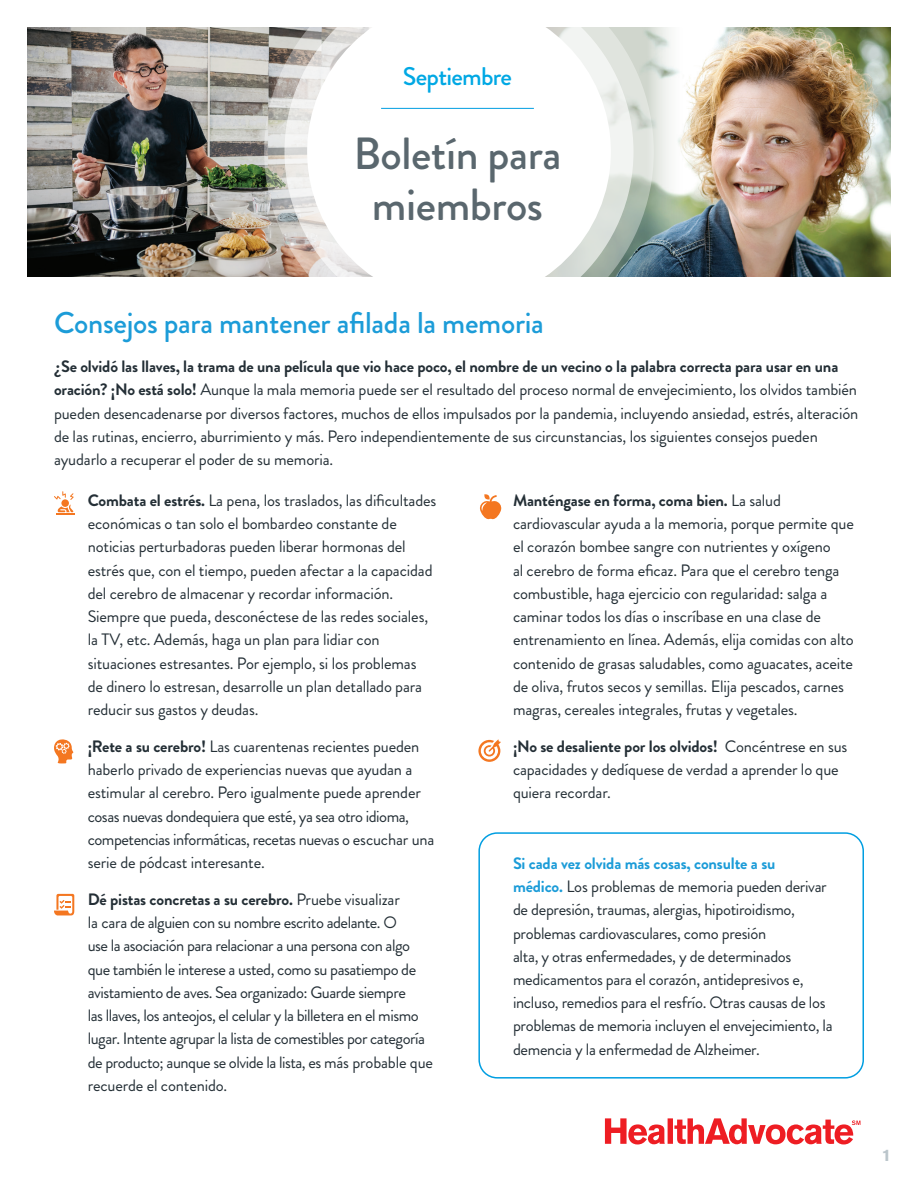
<style>
.page{position:relative;width:918px;height:1188px;background:#fff}
.page>*{position:absolute;margin:0;border:0;box-sizing:border-box;transform-origin:0 0}
.t1{font:500 45px/51px "Brandon Grotesque";letter-spacing:-.01em;color:#5a676e;text-align:center}
.t2{font:500 30px "Brandon Grotesque";letter-spacing:-.01em;color:#1c9cd8}
.t3{font:500 25.5px "Brandon Grotesque";letter-spacing:-.03em;color:#00a8e4}
.t4{font:16.5px/23.2px "Brandon Grotesque";letter-spacing:-.01em;color:#242f36}
.t5{font:16.5px/23.2px "Brandon Grotesque";letter-spacing:-.03em;color:#242f36}
.t6{font:700 16.5px "Akzidenz Grotesk BE";color:#bbc5cb}
.s1{font-weight:700}
.s2{font-weight:700;color:#1c9cd8}
</style>
<div class="page">
<img style="left:688px;top:27px;width:203px;height:249px">
<svg style="left:654px;top:27px;width:34px;height:249px"></svg>
<img style="left:27px;top:27px;width:237px;height:249px">
<img style="left:264px;top:27px;width:390px;height:250px">
<svg style="left:284px;top:27px;width:350px;height:250px"></svg>
<div style="left:307px;top:0;width:304px;height:304px;background:#fff;border-radius:50%"></div>
<hr style="left:381px;top:108px;width:153px;height:1px;background:#009ee1">
<svg style="left:605px;top:1118px;width:255px;height:26px"></svg>
<svg style="left:480px;top:494px;width:22px;height:26px"></svg>
<svg style="left:54px;top:739px;width:20px;height:24px"></svg>
<svg style="left:478px;top:739px;width:23px;height:23px"></svg>
<svg style="left:54px;top:894px;width:20px;height:21px"></svg>
<svg style="left:54px;top:491px;width:21px;height:24px"></svg>
<div style="left:478px;top:832px;width:386px;height:247px;border:2px solid #009ee1;border-radius:18px"></div>
<h3 class="t3" style="left:403px;top:58px;width:111px">Septiembre</h3>
<h1 class="t1" style="left:353px;top:129px;width:210px">Boletín para miembros</h1>
<h2 class="t2" style="left:54px;top:302px;width:491px">Consejos para mantener afilada la memoria</h2>
<p class="t4" style="left:54px;top:355px;width:806px"><span class="s1">¿Se olvidó las llaves, la trama de una película que vio hace poco, el nombre de un vecino o la palabra correcta para usar en una oración? ¡No está solo!</span> Aunque la mala memoria puede ser el resultado del proceso normal de envejecimiento, los olvidos también pueden desencadenarse por diversos factores, muchos de ellos impulsados por la pandemia, incluyendo ansiedad, estrés, alteración de las rutinas, encierro, aburrimiento y más. Pero independientemente de sus circunstancias, los siguientes consejos pueden ayudarlo a recuperar el poder de su memoria.</p>
<p class="t4" style="left:88px;top:489px;width:350px"><span class="s1">Combata el estrés.</span> La pena, los traslados, las dificultades económicas o tan solo el bombardeo constante de noticias perturbadoras pueden liberar hormonas del estrés que, con el tiempo, pueden afectar a la capacidad del cerebro de almacenar y recordar información.<br>Siempre que pueda, desconéctese de las redes sociales, la TV, etc. Además, haga un plan para lidiar con situaciones estresantes. Por ejemplo, si los problemas<br>de dinero lo estresan, desarrolle un plan detallado para reducir sus gastos y deudas.</p>
<p class="t4" style="left:88px;top:735px;width:348px"><span class="s1">¡Rete a su cerebro!</span> Las cuarentenas recientes pueden haberlo privado de experiencias nuevas que ayudan a estimular al cerebro. Pero igualmente puede aprender cosas nuevas dondequiera que esté, ya sea otro idioma, competencias informáticas, recetas nuevas o escuchar una serie de pódcast interesante.</p>
<p class="t5" style="left:88px;top:888px;width:347px"><span class="s1">Dé pistas concretas a su cerebro.</span> Pruebe visualizar<br>la cara de alguien con su nombre escrito adelante. O<br>use la asociación para relacionar a una persona con algo que también le interese a usted, como su pasatiempo de avistamiento de aves. Sea organizado: Guarde siempre<br>las llaves, los anteojos, el celular y la billetera en el mismo lugar. Intente agrupar la lista de comestibles por categoría de producto; aunque se olvide la lista, es más probable que recuerde el contenido.</p>
<p class="t4" style="left:513px;top:489px;width:342px"><span class="s1">Manténgase en forma, coma bien.</span> La salud cardiovascular ayuda a la memoria, porque permite que el corazón bombee sangre con nutrientes y oxígeno<br>al cerebro de forma eficaz. Para que el cerebro tenga combustible, haga ejercicio con regularidad: salga a caminar todos los días o inscríbase en una clase de entrenamiento en línea. Además, elija comidas con alto contenido de grasas saludables, como aguacates, aceite de oliva, frutos secos y semillas. Elija pescados, carnes magras, cereales integrales, frutas y vegetales.</p>
<p class="t4" style="left:513px;top:735px;width:336px"><span class="s1">¡No se desaliente por los olvidos!</span> Concéntrese en sus capacidades y dedíquese de verdad a aprender lo que quiera recordar.</p>
<p class="t4" style="left:513px;top:852px;width:321px"><span class="s2">Si cada vez olvida más cosas, consulte a su<br>médico.</span> Los problemas de memoria pueden derivar de depresión, traumas, alergias, hipotiroidismo, problemas cardiovasculares, como presión<br>alta, y otras enfermedades, y de determinados medicamentos para el corazón, antidepresivos e, incluso, remedios para el resfrío. Otras causas de los problemas de memoria incluyen el envejecimiento, la demencia y la enfermedad de Alzheimer.</p>
<p class="t6" style="left:882px;top:1146px;width:11px">1</p>
</div>
